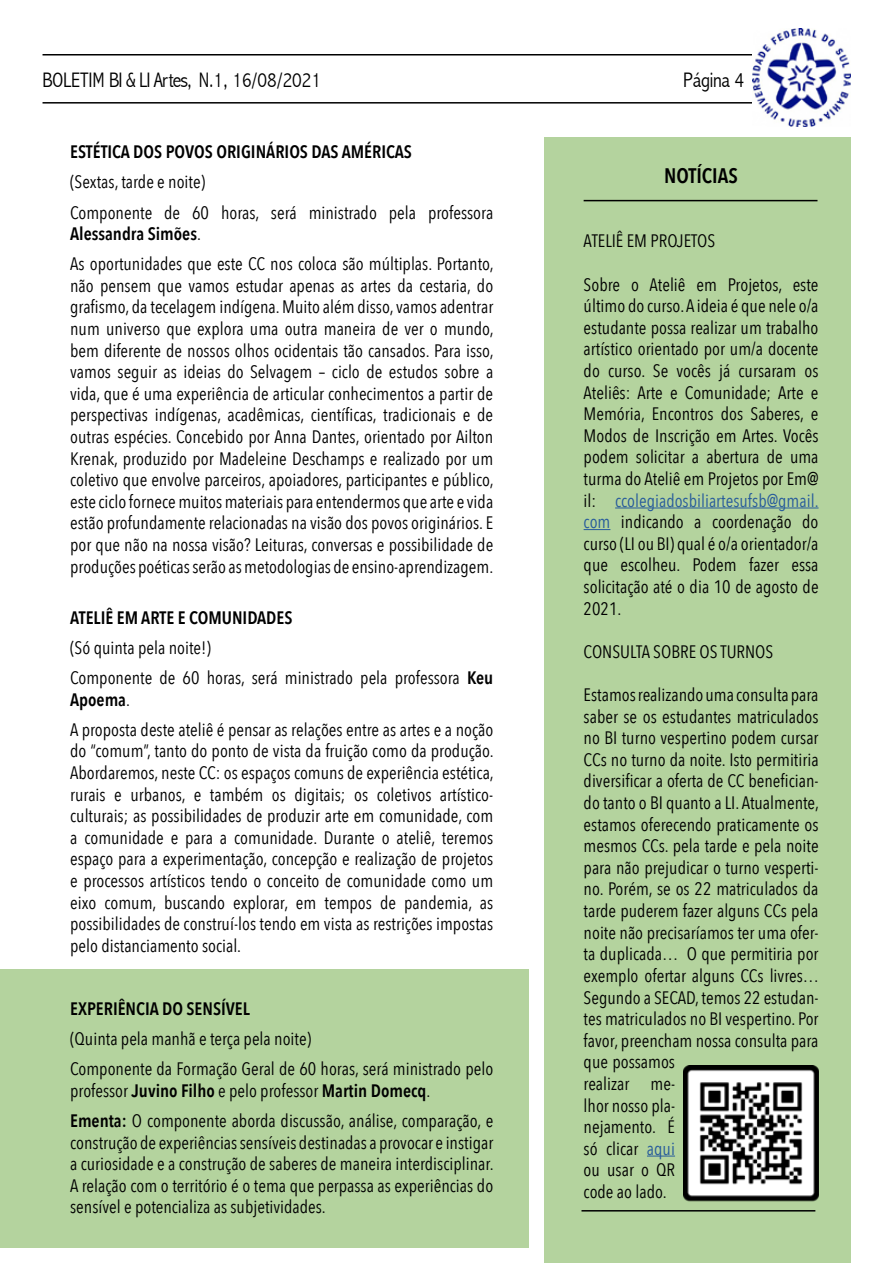
<style>
.page{position:relative;width:893px;height:1263px;background:#fff}
.page>*{position:absolute;margin:0;border:0;box-sizing:border-box;transform-origin:0 0}
.t1{font:300 condensed 21px "Abadi";letter-spacing:-.01em;color:#000}
.t2{font:600 21px "Avenir Next Condensed";color:#000}
.t3{font:18px/21.6px "Avenir Next Condensed";color:#000}
.t4{font:600 18px "Avenir Next Condensed";color:#000}
.s1{font-weight:600}
.s2{color:#275b9b}
</style>
<div class="page">
<div style="left:0;top:969px;width:528px;height:279px;background:#b4d39e"></div>
<div style="left:544px;top:138px;width:306px;height:1125px;background:#b4d39e"></div>
<hr style="left:43px;top:54px;width:807px;height:2px;background:#000">
<hr style="left:43px;top:102px;width:807px;height:2px;background:#000">
<img style="left:753px;top:29px;width:98px;height:97px">
<hr style="left:615px;top:507px;width:204px;height:1px;background:#275b9b">
<svg style="left:584px;top:529px;width:26px;height:1px"></svg>
<svg style="left:647px;top:1155px;width:28px;height:1px"></svg>
<hr style="left:584px;top:200px;width:233px;height:1px;background:#000">
<hr style="left:581px;top:1210px;width:234px;height:1px;background:#000">
<img style="left:684px;top:1065px;width:135px;height:137px">
<p class="t1" style="left:43px;top:68px;width:280px">BOLETIM BI &amp; LI Artes, N.1, 16/08/2021</p>
<p class="t4" style="left:70px;top:136px;width:343px">ESTÉTICA DOS POVOS ORIGINÁRIOS DAS AMÉRICAS</p>
<p class="t3" style="left:70px;top:166px;width:425px;line-height:30.2px">(Sextas, tarde e noite)<br>Componente de 60 horas, será ministrado pela professora</p>
<p class="t3" style="left:70px;top:218px;width:425px;line-height:30.2px"><span class="s1">Alessandra Simões</span>.<br>As oportunidades que este CC nos coloca são múltiplas. Portanto,</p>
<p class="t3" style="left:70px;top:274px;width:425px;text-align:justify">não pensem que vamos estudar apenas as artes da cestaria, do grafismo, da tecelagem indígena. Muito além disso, vamos adentrar num universo que explora uma outra maneira de ver o mundo, bem diferente de nossos olhos ocidentais tão cansados. Para isso, vamos seguir as ideias do Selvagem – ciclo de estudos sobre a vida, que é uma experiência de articular conhecimentos a partir de perspectivas indígenas, acadêmicas, científicas, tradicionais e de outras espécies. Concebido por Anna Dantes, orientado por Ailton Krenak, produzido por Madeleine Deschamps e realizado por um coletivo que envolve parceiros, apoiadores, participantes e público, este ciclo fornece muitos materiais para entendermos que arte e vida estão profundamente relacionadas na visão dos povos originários. E por que não na nossa visão? Leituras, conversas e possibilidade de produções poéticas serão as metodologias de ensino-aprendizagem.</p>
<p class="t4" style="left:70px;top:602px;width:224px">ATELIÊ EM ARTE E COMUNIDADES</p>
<p class="t3" style="left:70px;top:632px;width:425px;line-height:30.2px">(Só quinta pela noite!)<br>Componente de 60 horas, será ministrado pela professora <span class="s1">Keu</span></p>
<p class="t3" style="left:70px;top:683px;width:425px;line-height:30.2px"><span class="s1">Apoema</span>.<br>A proposta deste ateliê é pensar as relações entre as artes e a noção</p>
<p class="t3" style="left:70px;top:739px;width:425px;text-align:justify">do “comum”, tanto do ponto de vista da fruição como da produção.<br>Abordaremos, neste CC: os espaços comuns de experiência estética, rurais e urbanos, e também os digitais; os coletivos artístico&shy;culturais; as possibilidades de produzir arte em comunidade, com a comunidade e para a comunidade. Durante o ateliê, teremos espaço para a experimentação, concepção e realização de projetos e processos artísticos tendo o conceito de comunidade como um eixo comum, buscando explorar, em tempos de pandemia, as possibilidades de construí-los tendo em vista as restrições impostas pelo distanciamento social.</p>
<p class="t4" style="left:70px;top:993px;width:181px">EXPERIÊNCIA DO SENSÍVEL</p>
<p class="t3" style="left:70px;top:1023px;width:425px;line-height:30.2px">(Quinta pela manhã e terça pela noite)<br>Componente da Formação Geral de 60 horas, será ministrado pelo</p>
<p class="t3" style="left:70px;top:1075px;width:425px;line-height:30.2px">professor <span class="s1">Juvino Filho</span> e pelo professor <span class="s1">Martin Domecq</span>.<br><span class="s1">Ementa:</span> O componente aborda discussão, análise, comparação, e</p>
<p class="t3" style="left:70px;top:1131px;width:425px;text-align:justify">construção de experiências sensíveis destinadas a provocar e instigar a curiosidade e a construção de saberes de maneira interdisciplinar.<br>A relação com o território é o tema que perpassa as experiências do sensível e potencializa as subjetividades.</p>
<p class="t1" style="left:683px;top:68px;width:63px">Página 4</p>
<p class="t2" style="left:664px;top:157px;width:75px">NOTÍCIAS</p>
<p class="t3" style="left:584px;top:229px;width:133px">ATELIÊ EM PROJETOS</p>
<p class="t3" style="left:584px;top:273px;width:236px;text-align:justify">Sobre o Ateliê em Projetos, este último do curso. A ideia é que nele o/a estudante possa realizar um trabalho artístico orientado por um/a docente do curso. Se vocês já cursaram os Ateliês: Arte e Comunidade; Arte e Memória, Encontros dos Saberes, e Modos de Inscrição em Artes. Vocês podem solicitar a abertura de uma turma do Ateliê em Projetos por Em@ il: <span class="s2">ccolegiadosbiliartesufsb@gmail. com</span> indicando a coordenação do curso (LI ou BI) qual é o/a orientador/a que escolheu. Podem fazer essa solicitação até o dia 10 de agosto de 2021.</p>
<p class="t3" style="left:584px;top:640px;width:191px">CONSULTA SOBRE OS TURNOS</p>
<p class="t3" style="left:584px;top:683px;width:237px">Estamos realizando uma consulta para saber se os estudantes matriculados no BI turno vespertino podem cursar<br>CCs no turno da noite. Isto permitiria diversificar a oferta de CC benefician&shy;do tanto o BI quanto a LI. Atualmente, estamos oferecendo praticamente os mesmos CCs. pela tarde e pela noite para não prejudicar o turno vesperti&shy;no. Porém, se os 22 matriculados da tarde puderem fazer alguns CCs pela noite não precisaríamos ter uma ofer&shy;ta duplicada… O que permitiria por exemplo ofertar alguns CCs livres…<br>Segundo a SECAD, temos 22 estudan&shy;tes matriculados no BI vespertino. Por favor, preencham nossa consulta para que possamos<br>realizar me-<br>lhor nosso pla-<br>nejamento. É<br>só clicar <span class="s2">aqui<br></span>ou usar o QR<br>code ao lado.</p>
</div>
